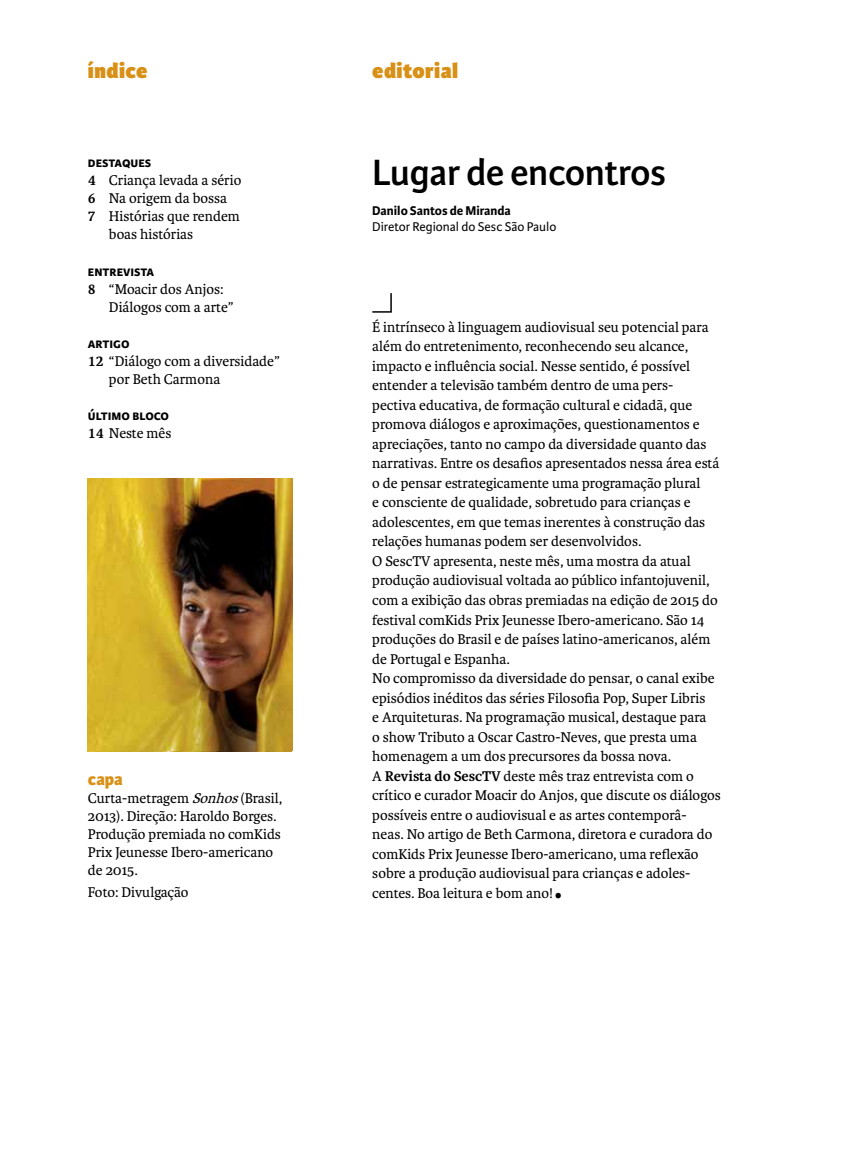
<style>
.page{position:relative;width:851px;height:1149px;background:#fff}
.page>*{position:absolute;margin:0;border:0;box-sizing:border-box;transform-origin:0 0}
.t1{font:48px "Karmina";color:#000;scale:.9 1}
.t2{font:600 39px "Karmina Sans";letter-spacing:-.01em;color:#000}
.t3{font:800 22.5px "Karmina Sans";letter-spacing:.02em;color:#d89016}
.t4{font:800 18px "Karmina Sans";color:#d89016}
.t5{font:15px/19.5px "Karmina";color:#000}
.t6{font:700 15px "Karmina Sans";color:#000}
.t7{font:13.5px "Karmina Sans";color:#000}
.t8{font:700 13.5px "Karmina Sans";color:#000}
.s1{font-weight:700}
.s2{font-style:italic}
</style>
<div class="page">
<svg style="left:372px;top:293px;width:20px;height:20px"></svg>
<img style="left:88px;top:478px;width:204px;height:272px">
<h3 class="t3" style="left:88px;top:57px;width:61px">índice</h3>
<h3 class="t3" style="left:372px;top:57px;width:87px">editorial</h3>
<p class="t6" style="left:88px;top:154px;width:65px">destaques</p>
<p class="t5" style="left:88px;top:171px;width:155px"><span class="s1">4</span> Criança levada a sério</p>
<p class="t5" style="left:88px;top:189px;width:140px"><span class="s1">6</span> Na origem da bossa</p>
<p class="t5" style="left:88px;top:207px;width:153px"><span class="s1">7</span> Histórias que rendem</p>
<p class="t5" style="left:109px;top:225px;width:86px">boas histórias</p>
<p class="t6" style="left:88px;top:262px;width:68px">entrevista</p>
<p class="t5" style="left:109px;top:280px;width:126px;line-height:18px;text-indent:-21px"><span class="s1">8</span> “Moacir dos Anjos:<br>Diálogos com a arte”</p>
<p class="t6" style="left:88px;top:334px;width:43px">artigo</p>
<p class="t5" style="left:109px;top:352px;width:172px;line-height:18px;text-indent:-21px"><span class="s1">12</span> “Diálogo com a diversidade” por Beth Carmona</p>
<p class="t6" style="left:88px;top:406px;width:83px">Último Bloco</p>
<p class="t5" style="left:88px;top:423px;width:85px"><span class="s1">14</span> Neste mês</p>
<p class="t4" style="left:88px;top:768px;width:36px">capa</p>
<p class="t5" style="left:88px;top:789px;width:196px;line-height:18px">Curta-metragem <span class="s2">Sonhos</span>(Brasil,<br>2013). Direção: Haroldo Borges.<br>Produção premiada no comKids<br>Prix Jeunesse Ibero-americano de 2015.</p>
<p class="t5" style="left:88px;top:882px;width:102px">Foto: Divulgação</p>
<h2 class="t2" style="left:372px;top:151px;width:295px">Lugar de encontros</h2>
<p class="t8" style="left:372px;top:202px;width:140px">Danilo Santos de Miranda</p>
<p class="t7" style="left:372px;top:219px;width:185px">Diretor Regional do Sesc São Paulo</p>
<p class="t5" style="left:372px;top:317px;width:350px">É intrínseco à linguagem audiovisual seu potencial para além do entretenimento, reconhecendo seu alcance, impacto e influência social. Nesse sentido, é possível entender a televisão também dentro de uma pers&shy;pectiva educativa, de formação cultural e cidadã, que promova diálogos e aproximações, questionamentos e apreciações, tanto no campo da diversidade quanto das narrativas. Entre os desafios apresentados nessa área está o de pensar estrategicamente uma programação plural<br>e consciente de qualidade, sobretudo para crianças e adolescentes, em que temas inerentes à construção das relações humanas podem ser desenvolvidos.<br>O SescTV apresenta, neste mês, uma mostra da atual produção audiovisual voltada ao público infantojuvenil, com a exibição das obras premiadas na edição de 2015 do festival comKids Prix Jeunesse Ibero-americano. São 14 produções do Brasil e de países latino-americanos, além de Portugal e Espanha.<br>No compromisso da diversidade do pensar, o canal exibe episódios inéditos das séries Filosofia Pop, Super Libris<br>e Arquiteturas. Na programação musical, destaque para<br>o show Tributo a Oscar Castro-Neves, que presta uma homenagem a um dos precursores da bossa nova.<br>A <span class="s1">Revista do SescTV</span> deste mês traz entrevista com o crítico e curador Moacir do Anjos, que discute os diálogos possíveis entre o audiovisual e as artes contemporâ&shy;neas. No artigo de Beth Carmona, diretora e curadora do comKids Prix Jeunesse Ibero-americano, uma reflexão sobre a produção audiovisual para crianças e adoles&shy;centes. Boa leitura e bom ano!</p>
<h1 class="t1" style="left:553px;top:855px;width:12px">.</h1>
</div>
